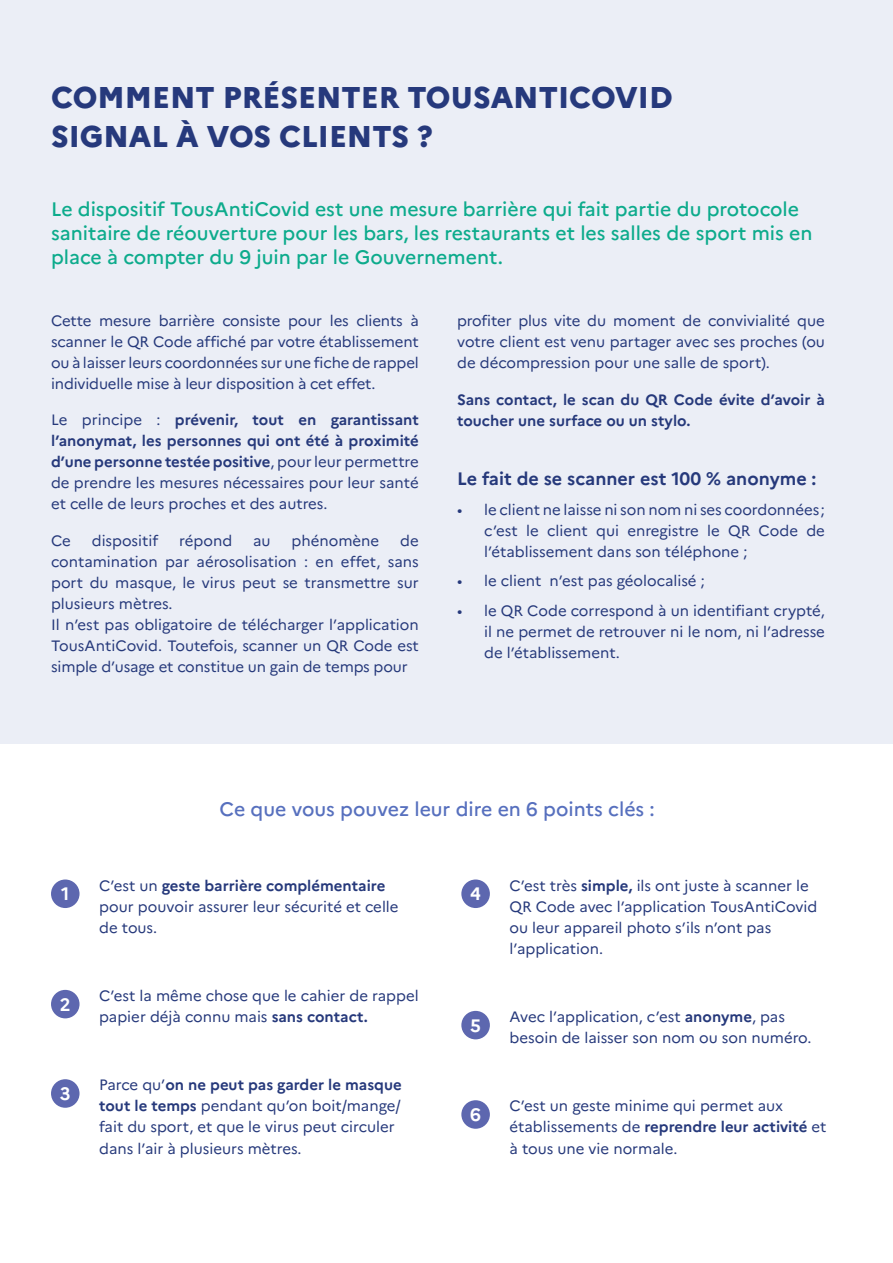
<style>
.page{position:relative;width:893px;height:1263px;background:#ebeef6}
.page>*{position:absolute;margin:0;border:0;box-sizing:border-box;transform-origin:0 0}
.t1{font:800 30px/39px "Marianne";color:#26397c}
.t2{font:500 19.5px/24px "Marianne";color:#0dab8c}
.t3{font:500 19.5px "Marianne";color:#5770be}
.t4{font:700 18px "Marianne";color:#26397b}
.t5{font:700 18px "Marianne";color:#fff}
.t6{font:15px/21px "Marianne";color:#26397b}
.t7{font:700 15px/21px "Marianne";color:#26397b}
.s1{font-weight:700}
</style>
<div class="page">
<div style="left:0;top:745px;width:893px;height:518px;background:#fff"></div>
<div style="left:51px;top:879px;width:29px;height:29px;background:#5d67af;border-radius:50%"></div>
<div style="left:51px;top:1079px;width:29px;height:29px;background:#5d67af;border-radius:50%"></div>
<div style="left:51px;top:990px;width:29px;height:28px;background:#5d67af;border-radius:50%"></div>
<div style="left:461px;top:879px;width:29px;height:29px;background:#5d67af;border-radius:50%"></div>
<div style="left:461px;top:1011px;width:29px;height:28px;background:#5d67af;border-radius:50%"></div>
<div style="left:461px;top:1100px;width:29px;height:29px;background:#5d67af;border-radius:50%"></div>
<h1 class="t1" style="left:51px;top:77px;width:623px">COMMENT PRÉSENTER TOUSANTICOVID<br>SIGNAL À VOS CLIENTS ?</h1>
<h2 class="t2" style="left:51px;top:197px;width:763px">Le dispositif TousAntiCovid est une mesure barrière qui fait partie du protocole sanitaire de réouverture pour les bars, les restaurants et les salles de sport mis en place à compter du 9 juin par le Gouvernement.</h2>
<p class="t6" style="left:51px;top:310px;width:369px;text-align:justify">Cette mesure barrière consiste pour les clients à scanner le QR Code affiché par votre établissement ou à laisser leurs coordonnées sur une fiche de rappel individuelle mise à leur disposition à cet effet.</p>
<p class="t6" style="left:51px;top:409px;width:369px;text-align:justify">Le principe : <span class="s1">prévenir, tout en garantissant l’anonymat, les personnes qui ont été à proximité d’une personne testée positive</span>, pour leur permettre de prendre les mesures nécessaires pour leur santé et celle de leurs proches et des autres.</p>
<p class="t6" style="left:51px;top:531px;width:21px">Ce</p>
<p class="t6" style="left:92px;top:531px;width:68px">dispositif</p>
<p class="t6" style="left:179px;top:531px;width:54px">répond</p>
<p class="t6" style="left:253px;top:531px;width:19px">au</p>
<p class="t6" style="left:292px;top:531px;width:89px">phénomène</p>
<p class="t6" style="left:51px;top:531px;width:369px;text-indent:349px">de contamination par aérosolisation : en effet, sans port du masque, le virus peut se transmettre sur plusieurs mètres.<br>Il n’est pas obligatoire de télécharger l’application TousAntiCovid. Toutefois, scanner un QR Code est simple d’usage et constitue un gain de temps pour</p>
<p class="t6" style="left:457px;top:310px;width:369px;text-align:justify">profiter plus vite du moment de convivialité que votre client est venu partager avec ses proches (ou de décompression pour une salle de sport).</p>
<p class="t7" style="left:457px;top:390px;width:369px">Sans contact, le scan du QR Code évite d’avoir à toucher une surface ou un stylo.</p>
<p class="t4" style="left:457px;top:468px;width:361px">Le fait de se scanner est 100 % anonyme :</p>
<p class="t6" style="left:484px;top:499px;width:342px;text-align:justify;text-indent:-27px">• le client ne laisse ni son nom ni ses coordonnées ; c’est le client qui enregistre le QR Code de l’établissement dans son téléphone ;</p>
<p class="t6" style="left:457px;top:571px;width:249px">• le client n’est pas géolocalisé ;</p>
<p class="t6" style="left:484px;top:600px;width:342px;text-align:justify;text-indent:-27px">• le QR Code correspond à un identifiant crypté, il ne permet de retrouver ni le nom, ni l’adresse de l’établissement.</p>
<p class="t5" style="left:61px;top:883px;width:10px">1</p>
<p class="t5" style="left:60px;top:993px;width:12px">2</p>
<p class="t5" style="left:60px;top:1082px;width:12px">3</p>
<h2 class="t3" style="left:220px;top:797px;width:437px">Ce que vous pouvez leur dire en 6 points clés :</h2>
<p class="t6" style="left:99px;top:875px;width:301px">C’est un <span class="s1">geste barrière complémentaire </span>pour pouvoir assurer leur sécurité et celle de tous.</p>
<p class="t6" style="left:99px;top:985px;width:321px">C’est la même chose que le cahier de rappel papier déjà connu mais <span class="s1">sans contact.</span></p>
<p class="t6" style="left:99px;top:1074px;width:304px">Parce qu’<span class="s1">on ne peut pas garder le masque tout le temps</span> pendant qu’on boit/mange/ fait du sport, et que le virus peut circuler dans l’air à plusieurs mètres.</p>
<p class="t5" style="left:470px;top:883px;width:12px">4</p>
<p class="t5" style="left:470px;top:1014px;width:12px">5</p>
<p class="t5" style="left:470px;top:1103px;width:12px">6</p>
<p class="t6" style="left:510px;top:875px;width:309px">C’est très <span class="s1">simple,</span> ils ont juste à scanner le QR Code avec l’application TousAntiCovid ou leur appareil photo s’ils n’ont pas l’application.</p>
<p class="t6" style="left:510px;top:1006px;width:303px">Avec l’application, c’est <span class="s1">anonyme</span>, pas besoin de laisser son nom ou son numéro.</p>
<p class="t6" style="left:510px;top:1095px;width:318px">C’est un geste minime qui permet aux établissements de <span class="s1">reprendre leur activité</span> et à tous une vie normale.</p>
</div>
